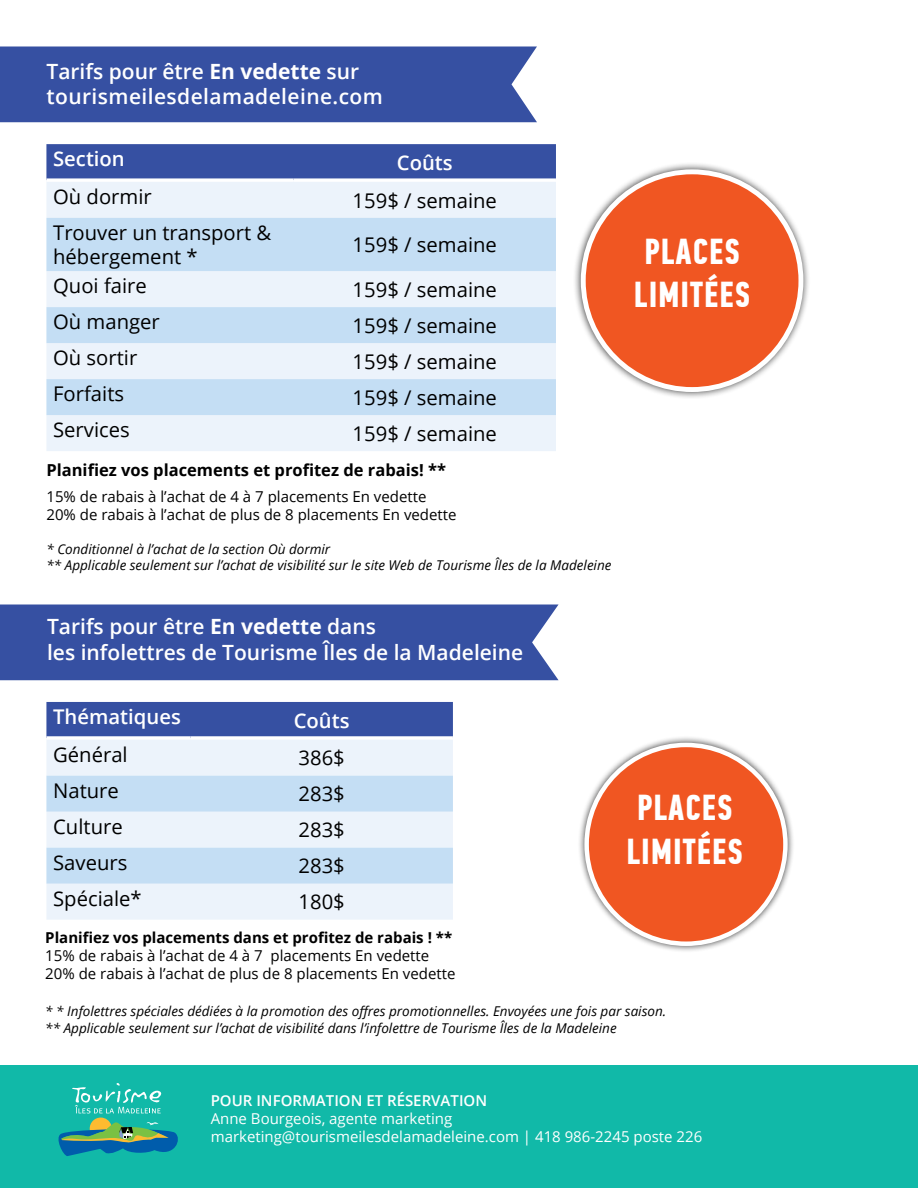
<style>
.page{position:relative;width:918px;height:1188px;background:#fff}
.page>*{position:absolute;margin:0;border:0;box-sizing:border-box;transform-origin:0 0}
.t1{font:700 36px/43.2px "PF Din Text Comp Pro";letter-spacing:.03em;color:#fff}
.t2{font:600 21px/25.2px "Open Sans";color:#fff}
.t3{font:600 21px/25.2px "Open Sans";letter-spacing:.02em;color:#fff}
.t4{font:20.25px/24.3px "Open Sans";color:#000}
.t5{font:600 20.25px "Open Sans";color:#fff}
.t6{font:700 16.5px "Open Sans";color:#000}
.t7{font:15px/18px "Open Sans";color:#000}
.t8{font:15px/18px "Open Sans";color:#fff}
.t9{font:700 15px "Open Sans";color:#000}
.t10{font:600 15px "Open Sans";color:#fff}
.t11{font:italic 13.5px/16.2px "Open Sans";color:#000}
.s1{font-weight:700}
</style>
<div class="page">
<div style="left:573px;top:162px;width:238px;height:237px;background:#000;opacity:.75"></div>
<div style="left:583px;top:172px;width:218px;height:218px;background:#f05622;border-radius:50%"></div>
<div style="left:581px;top:169px;width:222px;height:223px;border:5px solid #fff;border-radius:50%"></div>
<div style="left:46px;top:144px;width:510px;height:34px;background:#3650a2"></div>
<div style="left:46px;top:182px;width:510px;height:269px;background:#ecf3fb"></div>
<svg style="left:46px;top:218px;width:510px;height:197px;background:#d2e5f6"></svg>
<svg style="left:46px;top:178px;width:248px;height:2px"></svg>
<svg style="left:294px;top:178px;width:262px;height:1px"></svg>
<div style="left:46px;top:702px;width:407px;height:34px;background:#3650a2"></div>
<div style="left:46px;top:740px;width:407px;height:180px;background:#ecf3fb"></div>
<svg style="left:46px;top:776px;width:407px;height:108px;background:#d1e5f6"></svg>
<svg style="left:46px;top:736px;width:144px;height:2px"></svg>
<svg style="left:190px;top:736px;width:263px;height:2px"></svg>
<div style="left:0;top:1065px;width:918px;height:123px;background:#11b9a8"></div>
<div style="left:0;top:605px;width:559px;height:75px;background:#3650a2"></div>
<div style="left:0;top:46px;width:537px;height:76px;background:#3650a2"></div>
<div style="left:577px;top:736px;width:218px;height:217px;background:#000;opacity:.75"></div>
<div style="left:587px;top:745px;width:198px;height:199px;background:#f05622;border-radius:50%"></div>
<div style="left:584px;top:743px;width:204px;height:203px;border:4px solid #fff;border-radius:50%"></div>
<svg style="left:58px;top:1083px;width:120px;height:73px"></svg>
<h2 class="t3" style="left:46px;top:59px;width:338px">Tarifs pour être <span class="s1">En vedette</span> sur tourismeilesdelamadeleine.com</h2>
<h3 class="t5" style="left:53px;top:145px;width:73px">Section</h3>
<h3 class="t5" style="left:397px;top:149px;width:57px">Coûts</h3>
<h3 class="t4" style="left:53px;top:184px;width:100px">Où dormir</h3>
<h3 class="t4" style="left:353px;top:188px;width:146px">159$ / semaine</h3>
<h3 class="t4" style="left:53px;top:220px;width:220px">Trouver un transport &amp; hébergement *</h3>
<h3 class="t4" style="left:353px;top:232px;width:146px">159$ / semaine</h3>
<h3 class="t4" style="left:53px;top:273px;width:95px">Quoi faire</h3>
<h3 class="t4" style="left:353px;top:277px;width:146px">159$ / semaine</h3>
<h3 class="t4" style="left:53px;top:309px;width:108px">Où manger</h3>
<h3 class="t4" style="left:353px;top:313px;width:146px">159$ / semaine</h3>
<h3 class="t4" style="left:53px;top:345px;width:86px">Où sortir</h3>
<h3 class="t4" style="left:353px;top:349px;width:146px">159$ / semaine</h3>
<h3 class="t4" style="left:53px;top:381px;width:72px">Forfaits</h3>
<h3 class="t4" style="left:353px;top:385px;width:146px">159$ / semaine</h3>
<h3 class="t4" style="left:53px;top:417px;width:78px">Services</h3>
<h3 class="t4" style="left:353px;top:421px;width:146px">159$ / semaine</h3>
<p class="t6" style="left:46px;top:459px;width:401px">Planifiez vos placements et profitez de rabais! **</p>
<p class="t7" style="left:46px;top:487px;width:412px">15% de rabais à l’achat de 4 à 7 placements En vedette<br>20% de rabais à l’achat de plus de 8 placements En vedette</p>
<p class="t11" style="left:46px;top:541px;width:567px">* Conditionnel à l’achat de la section Où dormir<br>** Applicable seulement sur l’achat de visibilité sur le site Web de Tourisme Îles de la Madeleine</p>
<h2 class="t2" style="left:47px;top:614px;width:478px">Tarifs pour être <span class="s1">En vedette</span> dans<br>les infolettres de Tourisme Îles de la Madeleine</h2>
<h1 class="t1" style="left:634px;top:230px;width:118px">PLACES<br>LIMITÉES</h1>
<h3 class="t5" style="left:53px;top:703px;width:129px">Thématiques</h3>
<h3 class="t5" style="left:294px;top:706px;width:57px">Coûts</h3>
<h3 class="t4" style="left:53px;top:742px;width:76px">Général</h3>
<h3 class="t4" style="left:299px;top:745px;width:48px">386$</h3>
<h3 class="t4" style="left:53px;top:778px;width:67px">Nature</h3>
<h3 class="t4" style="left:299px;top:781px;width:48px">283$</h3>
<h3 class="t4" style="left:53px;top:814px;width:71px">Culture</h3>
<h3 class="t4" style="left:299px;top:817px;width:48px">283$</h3>
<h3 class="t4" style="left:53px;top:850px;width:76px">Saveurs</h3>
<h3 class="t4" style="left:299px;top:853px;width:48px">283$</h3>
<h3 class="t4" style="left:53px;top:886px;width:90px">Spéciale*</h3>
<h3 class="t4" style="left:299px;top:889px;width:48px">180$</h3>
<h1 class="t1" style="left:627px;top:787px;width:118px">PLACES<br>LIMITÉES</h1>
<p class="t9" style="left:45px;top:927px;width:408px">Planifiez vos placements dans et profitez de rabais ! **</p>
<p class="t7" style="left:45px;top:946px;width:412px">15% de rabais à l’achat de 4 à 7 placements En vedette<br>20% de rabais à l’achat de plus de 8 placements En vedette</p>
<p class="t11" style="left:45px;top:1003px;width:623px">* * Infolettres spéciales dédiées à la promotion des offres promotionnelles. Envoyées une fois par saison. ** Applicable seulement sur l’achat de visibilité dans l’infolettre de Tourisme Îles de la Madeleine</p>
<p class="t10" style="left:211px;top:1090px;width:278px">POUR INFORMATION ET RÉSERVATION</p>
<p class="t8" style="left:211px;top:1109px;width:493px">Anne Bourgeois, agente marketing marketing@tourismeilesdelamadeleine.com | 418 986-2245 poste 226</p>
</div>
